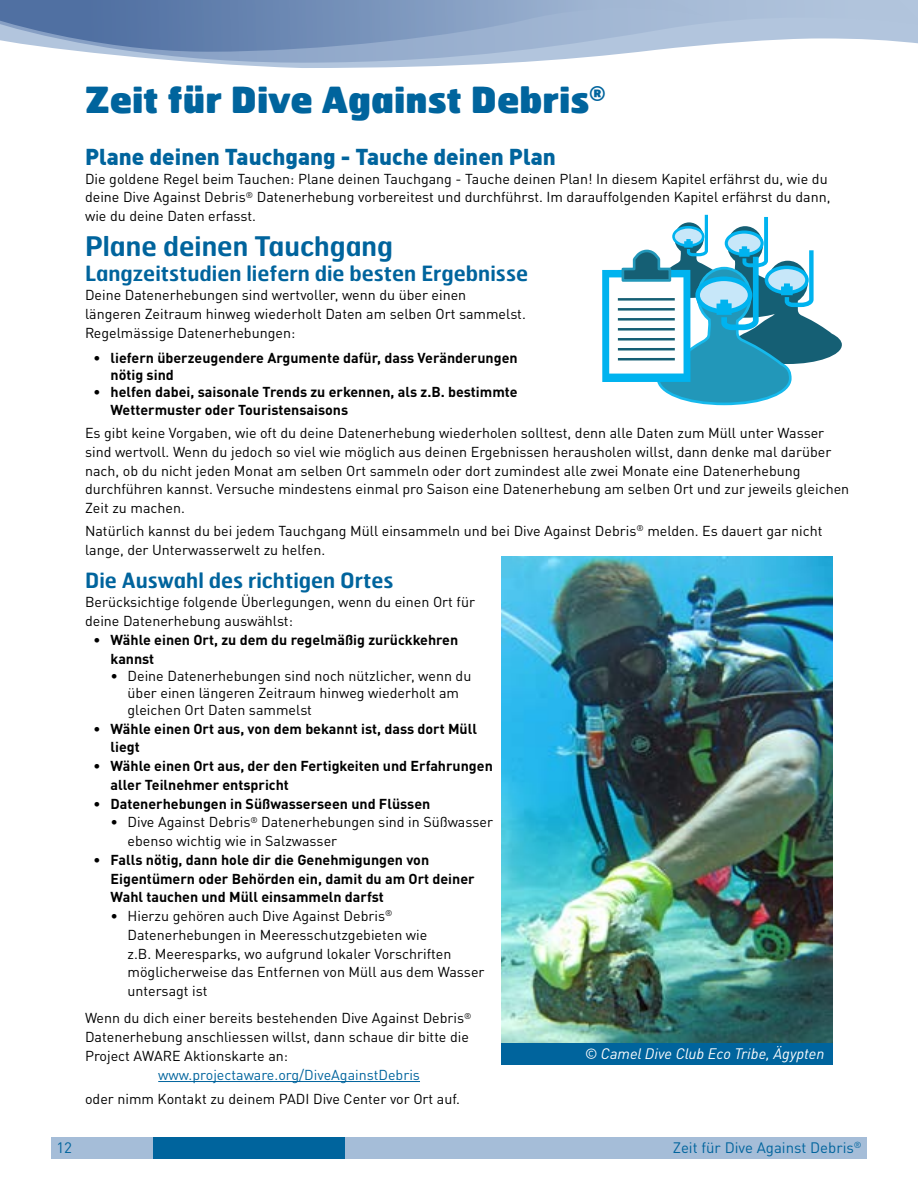
<style>
.page{position:relative;width:918px;height:1188px;background:#fff}
.page>*{position:absolute;margin:0;border:0;box-sizing:border-box;transform-origin:0 0}
.t1{font:900 36px "Hermes FB";color:#00649d}
.t2{font:600 27px "Hermes FB";color:#00649d}
.t3{font:900 22.5px "DIN Offc";color:#00649d}
.t4{font:600 21px "Hermes FB";color:#00649d}
.t5{font:italic 15px "DINOT";color:#fff}
.t6{font:15px "DINOT";color:#00649d}
.t7{font:14.25px/18.8px "DINOT";color:#000}
.t8{font:700 14.25px/18.8px "DINOT";color:#000}
.t9{font:14.25px "DINOT";color:#00649d}
</style>
<div class="page">
<div style="left:51px;top:1137px;width:816px;height:21px;background:#a5bdd8"></div>
<div style="left:153px;top:1137px;width:191px;height:21px;background:#00649d"></div>
<svg style="left:223px;top:64px;width:261px;height:4px"></svg>
<svg style="left:87px;top:0;width:831px;height:64px;fill:#b2c5dd"></svg>
<svg style="left:0;top:0;width:709px;height:52px;background:#829bc0"></svg>
<img style="left:502px;top:556px;width:331px;height:487px">
<div style="left:502px;top:1043px;width:331px;height:21px;background:#00649d"></div>
<div style="left:602px;top:270px;width:88px;height:112px;background:#00b3ef"></div>
<div style="left:609px;top:277px;width:75px;height:97px;background:#fff"></div>
<svg style="left:620px;top:215px;width:222px;height:190px"></svg>
<hr style="left:618px;top:298px;width:57px;height:3px;background:#155f74">
<hr style="left:618px;top:308px;width:57px;height:3px;background:#155f74">
<hr style="left:618px;top:318px;width:57px;height:3px;background:#155f74">
<hr style="left:618px;top:328px;width:57px;height:3px;background:#155f74">
<hr style="left:618px;top:338px;width:57px;height:3px;background:#155f74">
<hr style="left:618px;top:348px;width:57px;height:3px;background:#155f74">
<hr style="left:618px;top:358px;width:57px;height:3px;background:#155f74">
<hr style="left:158px;top:1081px;width:262px;height:1px;background:#00649d">
<h1 class="t1" style="left:85px;top:75px;width:522px">Zeit für Dive Against Debris<sup>®</sup></h1>
<h3 class="t3" style="left:85px;top:142px;width:472px">Plane deinen Tauchgang - Tauche deinen Plan</h3>
<p class="t7" style="left:85px;top:169px;width:747px">Die goldene Regel beim Tauchen: Plane deinen Tauchgang - Tauche deinen Plan! In diesem Kapitel erfährst du, wie du deine Dive Against Debris<sup>®</sup> Datenerhebung vorbereitest und durchführst. Im darauffolgenden Kapitel erfährst du dann, wie du deine Daten erfasst.</p>
<h2 class="t2" style="left:85px;top:229px;width:310px">Plane deinen Tauchgang</h2>
<h3 class="t4" style="left:85px;top:260px;width:445px">Langzeitstudien liefern die besten Ergebnisse</h3>
<p class="t7" style="left:85px;top:285px;width:442px">Deine Datenerhebungen sind wertvoller, wenn du über einen längeren Zeitraum hinweg wiederholt Daten am selben Ort sammelst.<br>Regelmässige Datenerhebungen:</p>
<p class="t8" style="left:111px;top:349px;width:409px;line-height:17.1px;text-indent:-17px">• liefern überzeugendere Argumente dafür, dass Veränderungen nötig sind</p>
<p class="t8" style="left:111px;top:383px;width:409px;line-height:18px;text-indent:-17px">• helfen dabei, saisonale Trends zu erkennen, als z.B. bestimmte<br>Wettermuster oder Touristensaisons</p>
<p class="t7" style="left:85px;top:423px;width:766px">Es gibt keine Vorgaben, wie oft du deine Datenerhebung wiederholen solltest, denn alle Daten zum Müll unter Wasser sind wertvoll. Wenn du jedoch so viel wie möglich aus deinen Ergebnissen herausholen willst, dann denke mal darüber nach, ob du nicht jeden Monat am selben Ort sammeln oder dort zumindest alle zwei Monate eine Datenerhebung durchführen kannst. Versuche mindestens einmal pro Saison eine Datenerhebung am selben Ort und zur jeweils gleichen Zeit zu machen.</p>
<p class="t7" style="left:85px;top:521px;width:739px">Natürlich kannst du bei jedem Tauchgang Müll einsammeln und bei Dive Against Debris<sup>®</sup> melden. Es dauert gar nicht lange, der Unterwasserwelt zu helfen.</p>
<h3 class="t4" style="left:85px;top:567px;width:310px">Die Auswahl des richtigen Ortes</h3>
<p class="t7" style="left:85px;top:592px;width:392px">Berücksichtige folgende Überlegungen, wenn du einen Ort für deine Datenerhebung auswählst:</p>
<p class="t8" style="left:111px;top:630px;width:349px;text-indent:-17px">• Wähle einen Ort, zu dem du regelmäßig zurückkehren kannst</p>
<p class="t7" style="left:128px;top:667px;width:345px;line-height:17.1px;text-indent:-17px">• Deine Datenerhebungen sind noch nützlicher, wenn du über einen längeren Zeitraum hinweg wiederholt am gleichen Ort Daten sammelst</p>
<p class="t8" style="left:111px;top:719px;width:368px;text-indent:-17px">• Wähle einen Ort aus, von dem bekannt ist, dass dort Müll liegt</p>
<p class="t8" style="left:111px;top:756px;width:384px;text-indent:-17px">• Wähle einen Ort aus, der den Fertigkeiten und Erfahrungen aller Teilnehmer entspricht</p>
<p class="t8" style="left:94px;top:794px;width:338px">• Datenerhebungen in Süßwasserseen und Flüssen</p>
<p class="t7" style="left:128px;top:813px;width:367px;text-indent:-17px">• Dive Against Debris<sup>®</sup> Datenerhebungen sind in Süßwasser ebenso wichtig wie in Salzwasser</p>
<p class="t8" style="left:111px;top:850px;width:366px;text-indent:-17px">• Falls nötig, dann hole dir die Genehmigungen von<br>Eigentümern oder Behörden ein, damit du am Ort deiner<br>Wahl tauchen und Müll einsammeln darfst</p>
<p class="t7" style="left:128px;top:906px;width:358px;text-indent:-17px">• Hierzu gehören auch Dive Against Debris<sup>® </sup>Datenerhebungen in Meeresschutzgebieten wie<br>z.B. Meeresparks, wo aufgrund lokaler Vorschriften möglicherweise das Entfernen von Müll aus dem Wasser untersagt ist</p>
<p class="t7" style="left:85px;top:1009px;width:388px">Wenn du dich einer bereits bestehenden Dive Against Debris<sup>®<br></sup>Datenerhebung anschliessen willst, dann schaue dir bitte die<br>Project AWARE Aktionskarte an:</p>
<p class="t9" style="left:158px;top:1066px;width:263px">www.projectaware.org/DiveAgainstDebris</p>
<p class="t7" style="left:85px;top:1089px;width:376px">oder nimm Kontakt zu deinem PADI Dive Center vor Ort auf.</p>
<p class="t5" style="left:585px;top:1045px;width:241px">© Camel Dive Club Eco Tribe, Ägypten</p>
<p class="t6" style="left:56px;top:1139px;width:17px">12</p>
<p class="t6" style="left:673px;top:1139px;width:190px">Zeit für Dive Against Debris<sup>®</sup></p>
</div>
